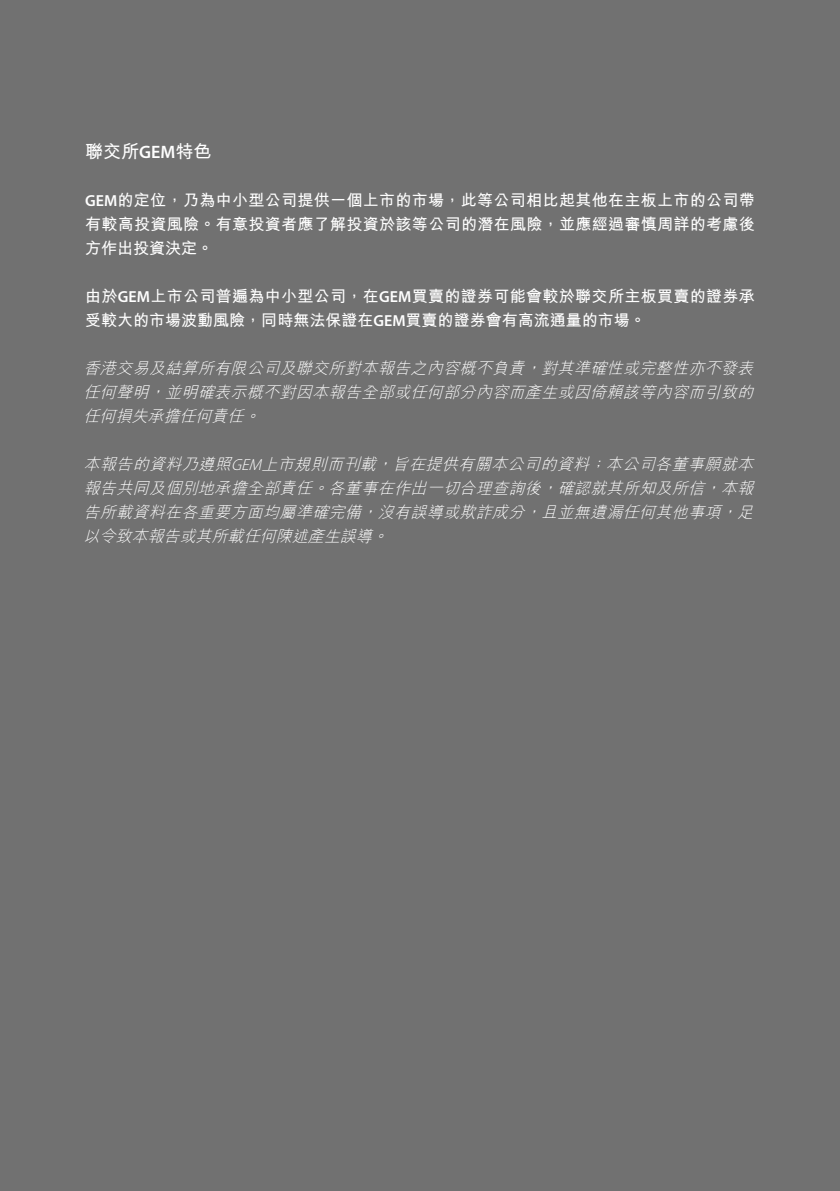
<style>
.page{position:relative;width:840px;height:1191px;background:#fff}
.page>*{position:absolute;margin:0;border:0;box-sizing:border-box;transform-origin:0 0}
.t1{font:18px "M Hei HK Bold E Ten B5 H";color:#fff}
.t2{font:italic 16px/24px "M Hei HK Light E Ten B5 H";color:#fff;text-align:justify}
.t3{font:16px/24px "M Hei HK Bold E Ten B5 H";letter-spacing:.02em;color:#fff;text-align:justify}
.s1{font-family:"Myriad Pro";font-weight:600}
.s2{font-family:"Myriad Pro";font-weight:300}
</style>
<div class="page">
<div style="left:0;top:0;width:839px;height:1191px;background:#717171"></div>
<p class="t1" style="left:85px;top:144px;width:128px">聯交所<span class="s1">GEM</span>特色</p>
<p class="t3" style="left:85px;top:190px;width:670px"><span class="s1">GEM</span>的定位，乃為中小型公司提供一個上市的市場，此等公司相比起其他在主板上市的公司帶有較高投資風險。有意投資者應了解投資於該等公司的潛在風險，並應經過審慎周詳的考慮後方作出投資決定。</p>
<p class="t3" style="left:85px;top:286px;width:670px">由於<span class="s1">GEM</span>上市公司普遍為中小型公司，在<span class="s1">GEM</span>買賣的證券可能會較於聯交所主板買賣的證券承受較大的市場波動風險，同時無法保證在<span class="s1">GEM</span>買賣的證券會有高流通量的市場。</p>
<p class="t2" style="left:83px;top:358px;width:675px">香港交易及結算所有限公司及聯交所對本報告之內容概不負責，對其準確性或完整性亦不發表任何聲明，並明確表示概不對因本報告全部或任何部分內容而產生或因倚賴該等內容而引致的任何損失承擔任何責任。</p>
<p class="t2" style="left:83px;top:454px;width:675px">本報告的資料乃遵照<span class="s2">GEM</span>上市規則而刊載，旨在提供有關本公司的資料；本公司各董事願就本報告共同及個別地承擔全部責任。各董事在作出一切合理查詢後，確認就其所知及所信，本報告所載資料在各重要方面均屬準確完備，沒有誤導或欺詐成分，且並無遺漏任何其他事項，足以令致本報告或其所載任何陳述產生誤導。</p>
</div>
